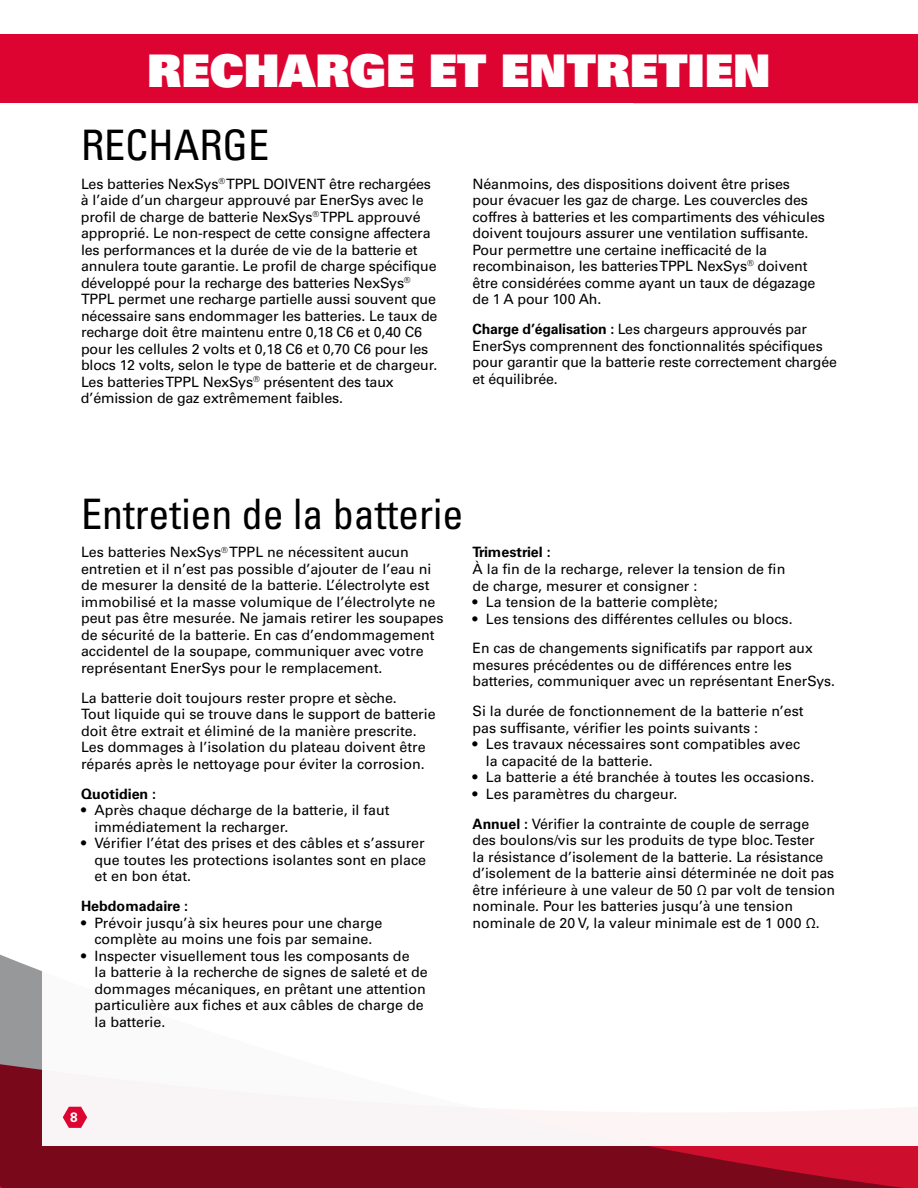
<style>
.page{position:relative;width:918px;height:1188px;background:#fff}
.page>*{position:absolute;margin:0;border:0;box-sizing:border-box;transform-origin:0 0}
.t1{font:45px "Univers LT Std X Black";color:#fff}
.t2{font:condensed 42px "Univers LT Std";color:#000}
.t3{font:14.25px/16.5px "Univers LT Std";color:#000}
.t4{font:700 14.25px "Univers LT Std";color:#000}
.t5{font:700 13.5px "Univers LT Std";color:#fff}
.s1{font-weight:700}
</style>
<div class="page">
<svg style="left:0;top:954px;width:918px;height:234px;background:#88182b"></svg>
<div style="left:42px;top:857px;width:876px;height:289px;background:#fff"></div>
<div style="left:0;top:35px;width:918px;height:68px;background:#dd0432"></div>
<svg style="left:63px;top:1107px;width:24px;height:21px"></svg>
<h1 class="t1" style="left:147px;top:42px;width:625px">RECHARGE ET ENTRETIEN</h1>
<h2 class="t2" style="left:81px;top:118px;width:190px">RECHARGE</h2>
<p class="t3" style="left:81px;top:175px;width:358px">Les batteries NexSys<sup>®</sup> TPPL DOIVENT être rechargées à l’aide d’un chargeur approuvé par EnerSys avec le profil de charge de batterie NexSys<sup>®</sup> TPPL approuvé approprié. Le non-respect de cette consigne affectera les performances et la durée de vie de la batterie et annulera toute garantie. Le profil de charge spécifique développé pour la recharge des batteries NexSys<sup>® </sup>TPPL permet une recharge partielle aussi souvent que nécessaire sans endommager les batteries. Le taux de recharge doit être maintenu entre 0,18 C6 et 0,40 C6 pour les cellules 2 volts et 0,18 C6 et 0,70 C6 pour les blocs 12 volts, selon le type de batterie et de chargeur.<br>Les batteries TPPL NexSys<sup>®</sup> présentent des taux d’émission de gaz extrêmement faibles.</p>
<p class="t3" style="left:472px;top:175px;width:354px">Néanmoins, des dispositions doivent être prises<br>pour évacuer les gaz de charge. Les couvercles des coffres à batteries et les compartiments des véhicules doivent toujours assurer une ventilation suffisante.<br>Pour permettre une certaine inefficacité de la recombinaison, les batteries TPPL NexSys<sup>®</sup> doivent être considérées comme ayant un taux de dégazage de 1 A pour 100 Ah.</p>
<p class="t3" style="left:472px;top:321px;width:366px"><span class="s1">Charge d’égalisation :</span> Les chargeurs approuvés par EnerSys comprennent des fonctionnalités spécifiques pour garantir que la batterie reste correctement chargée et équilibrée.</p>
<h2 class="t2" style="left:81px;top:487px;width:384px">Entretien de la batterie</h2>
<p class="t3" style="left:81px;top:544px;width:364px">Les batteries NexSys<sup>®</sup> TPPL ne nécessitent aucun entretien et il n’est pas possible d’ajouter de l’eau ni de mesurer la densité de la batterie. L’électrolyte est immobilisé et la masse volumique de l’électrolyte ne peut pas être mesurée. Ne jamais retirer les soupapes de sécurité de la batterie. En cas d’endommagement accidentel de la soupape, communiquer avec votre représentant EnerSys pour le remplacement.</p>
<p class="t3" style="left:81px;top:690px;width:356px">La batterie doit toujours rester propre et sèche.<br>Tout liquide qui se trouve dans le support de batterie doit être extrait et éliminé de la manière prescrite.<br>Les dommages à l’isolation du plateau doivent être réparés après le nettoyage pour éviter la corrosion.</p>
<p class="t4" style="left:81px;top:786px;width:77px">Quotidien :</p>
<p class="t3" style="left:94px;top:802px;width:297px;text-indent:-13px">• Après chaque décharge de la batterie, il faut immédiatement la recharger.</p>
<p class="t3" style="left:94px;top:835px;width:333px;text-align:justify;text-indent:-13px">• Vérifier l’état des prises et des câbles et s’assurer que toutes les protections isolantes sont en place et en bon état.</p>
<p class="t4" style="left:81px;top:898px;width:109px">Hebdomadaire :</p>
<p class="t3" style="left:81px;top:915px;width:303px;text-align:center">• Prévoir jusqu’à six heures pour une charge complète au moins une fois par semaine.</p>
<p class="t3" style="left:94px;top:948px;width:335px;text-indent:-13px">• Inspecter visuellement tous les composants de<br>la batterie à la recherche de signes de saleté et de dommages mécaniques, en prêtant une attention particulière aux fiches et aux câbles de charge de la batterie.</p>
<p class="t4" style="left:472px;top:544px;width:80px">Trimestriel :</p>
<p class="t3" style="left:472px;top:561px;width:314px">À la fin de la recharge, relever la tension de fin de charge, mesurer et consigner :</p>
<p class="t3" style="left:472px;top:594px;width:247px">• La tension de la batterie complète;</p>
<p class="t3" style="left:472px;top:604px;width:342px;line-height:30px">• Les tensions des différentes cellules ou blocs.<br>En cas de changements significatifs par rapport aux</p>
<p class="t3" style="left:472px;top:657px;width:364px">mesures précédentes ou de différences entre les batteries, communiquer avec un représentant EnerSys.</p>
<p class="t3" style="left:472px;top:703px;width:333px">Si la durée de fonctionnement de la batterie n’est pas suffisante, vérifier les points suivants :</p>
<p class="t3" style="left:486px;top:736px;width:316px;text-indent:-13px">• Les travaux nécessaires sont compatibles avec la capacité de la batterie.</p>
<p class="t3" style="left:472px;top:769px;width:343px">• La batterie a été branchée à toutes les occasions.</p>
<p class="t3" style="left:472px;top:779px;width:338px;line-height:30px">• Les paramètres du chargeur.<br><span class="s1">Annuel :</span> Vérifier la contrainte de couple de serrage</p>
<p class="t3" style="left:472px;top:832px;width:364px">des boulons/vis sur les produits de type bloc. Tester<br>la résistance d’isolement de la batterie. La résistance d’isolement de la batterie ainsi déterminée ne doit pas être inférieure à une valeur de 50 Ω par volt de tension nominale. Pour les batteries jusqu’à une tension nominale de 20 V, la valeur minimale est de 1 000 Ω.</p>
<p class="t5" style="left:70px;top:1110px;width:9px">8</p>
</div>
